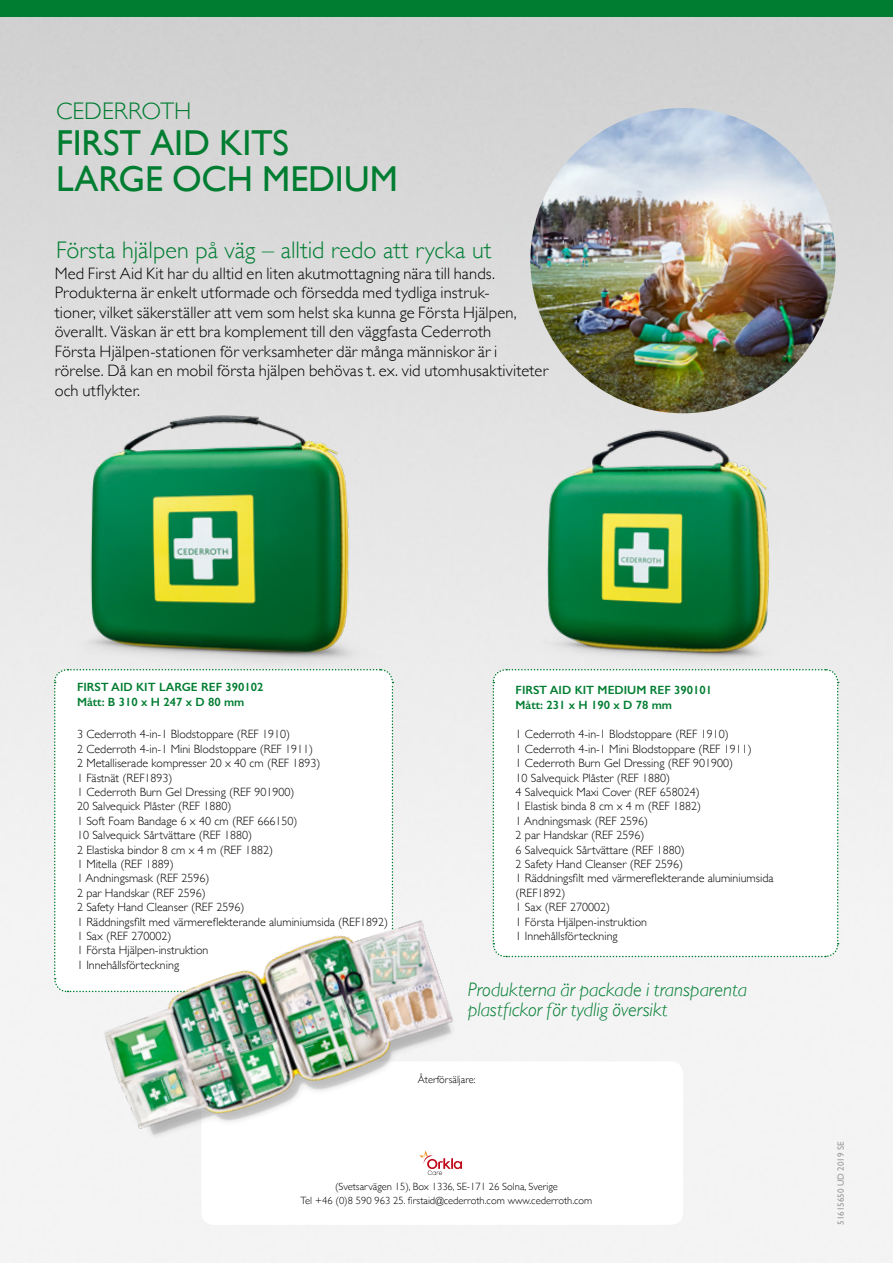
<style>
.page{position:relative;width:893px;height:1263px;background:#fff}
.page>*{position:absolute;margin:0;border:0;box-sizing:border-box;transform-origin:0 0}
.t1{font:36px/36px "Gill Sans";letter-spacing:-.005em;color:#007d31}
.t2{font:300 24px "Gill Sans";letter-spacing:.005em;color:#007d31}
.t3{font:italic 300 19.5px/19.5px "Gill Sans";color:#007d31}
.t4{font:300 16.5px/19.5px "Gill Sans";letter-spacing:.01em;color:#000}
.t5{font:300 12px/14.4px "Gill Sans";color:#000}
.t6{font:600 12px/14.4px "Gill Sans";color:#007d31}
.t7{font:300 10.5px/14.4px "Gill Sans";color:#000;text-align:center}
.t8{font:9px "Gill Sans";color:#9d9d9c}
</style>
<div class="page">
<img style="left:0;top:17px;width:893px;height:1246px">
<div style="left:201px;top:1061px;width:482px;height:164px;background:#fff;border-radius:13px"></div>
<svg style="left:427px;top:1168px;width:35px;height:7px"></svg>
<svg style="left:53px;top:668px;width:341px;height:325px"></svg>
<svg style="left:492px;top:668px;width:347px;height:290px"></svg>
<img style="left:68px;top:406px;width:313px;height:262px">
<img style="left:63px;top:882px;width:437px;height:286px">
<img style="left:521px;top:415px;width:276px;height:254px">
<img style="left:530px;top:108px;width:306px;height:305px;border-radius:153px">
<div style="left:0;top:0;width:893px;height:17px;background:#007d31"></div>
<h2 class="t2" style="left:56px;top:92px;width:137px">CEDERROTH</h2>
<h1 class="t1" style="left:56px;top:124px;width:343px">FIRST AID KITS<br>LARGE OCH MEDIUM</h1>
<h2 class="t2" style="left:56px;top:231px;width:437px">Första hjälpen på väg – alltid redo att rycka ut</h2>
<p class="t4" style="left:55px;top:263px;width:495px">Med First Aid Kit har du alltid en liten akutmottagning nära till hands.<br>Produkterna är enkelt utformade och försedda med tydliga instruk-<br>tioner, vilket säkerställer att vem som helst ska kunna ge Första Hjälpen, överallt. Väskan är ett bra komplement till den väggfasta Cederroth<br>Första Hjälpen-stationen för verksamheter där många människor är i rörelse. Då kan en mobil första hjälpen behövas t. ex. vid utomhusaktiviteter och utflykter.</p>
<p class="t6" style="left:77px;top:680px;width:188px">FIRST AID KIT LARGE REF 390102<br>Mått: B 310 x H 247 x D 80 mm</p>
<p class="t5" style="left:77px;top:727px;width:313px">3 Cederroth 4-in-1 Blodstoppare (REF 1910)<br>2 Cederroth 4-in-1 Mini Blodstoppare (REF 1911)<br>2 Metalliserade kompresser 20 x 40 cm (REF 1893)<br>1 Fästnät (REF1893)<br>1 Cederroth Burn Gel Dressing (REF 901900)<br>20 Salvequick Plåster (REF 1880)<br>1 Soft Foam Bandage 6 x 40 cm (REF 666150)<br>10 Salvequick Sårtvättare (REF 1880)<br>2 Elastiska bindor 8 cm x 4 m (REF 1882)<br>1 Mitella (REF 1889)<br>1 Andningsmask (REF 2596)<br>2 par Handskar (REF 2596)<br>2 Safety Hand Cleanser (REF 2596)<br>1 Räddningsfilt med värmereflekterande aluminiumsida (REF1892)<br>1 Sax (REF 270002)<br>1 Första Hjälpen-instruktion<br>1 Innehållsförteckning</p>
<p class="t6" style="left:516px;top:683px;width:198px">FIRST AID KIT MEDIUM REF 390101<br>Mått: 231 x H 190 x D 78 mm</p>
<p class="t5" style="left:516px;top:727px;width:259px">1 Cederroth 4-in-1 Blodstoppare (REF 1910)<br>1 Cederroth 4-in-1 Mini Blodstoppare (REF 1911)<br>1 Cederroth Burn Gel Dressing (REF 901900)<br>10 Salvequick Plåster (REF 1880)<br>4 Salvequick Maxi Cover (REF 658024)<br>1 Elastisk binda 8 cm x 4 m (REF 1882)<br>1 Andningsmask (REF 2596)<br>2 par Handskar (REF 2596)<br>6 Salvequick Sårtvättare (REF 1880)<br>2 Safety Hand Cleanser (REF 2596)<br>1 Räddningsfilt med värmereflekterande aluminiumsida (REF1892)<br>1 Sax (REF 270002)<br>1 Första Hjälpen-instruktion<br>1 Innehållsförteckning</p>
<h3 class="t3" style="left:468px;top:980px;width:281px">Produkterna är packade i transparenta plastfickor för tydlig översikt</h3>
<p class="t7" style="left:418px;top:1071px;width:59px">Återförsäljare:</p>
<p class="t7" style="left:301px;top:1179px;width:293px">(Svetsarvägen 15), Box 1336, SE-171 26 Solna, Sverige<br>Tel +46 (0)8 590 963 25. firstaid@cederroth.com www.cederroth.com</p>
<p class="t8" style="left:836px;top:1225px;width:85px;rotate:-90deg">51615650 UD 2019 SE</p>
</div>
